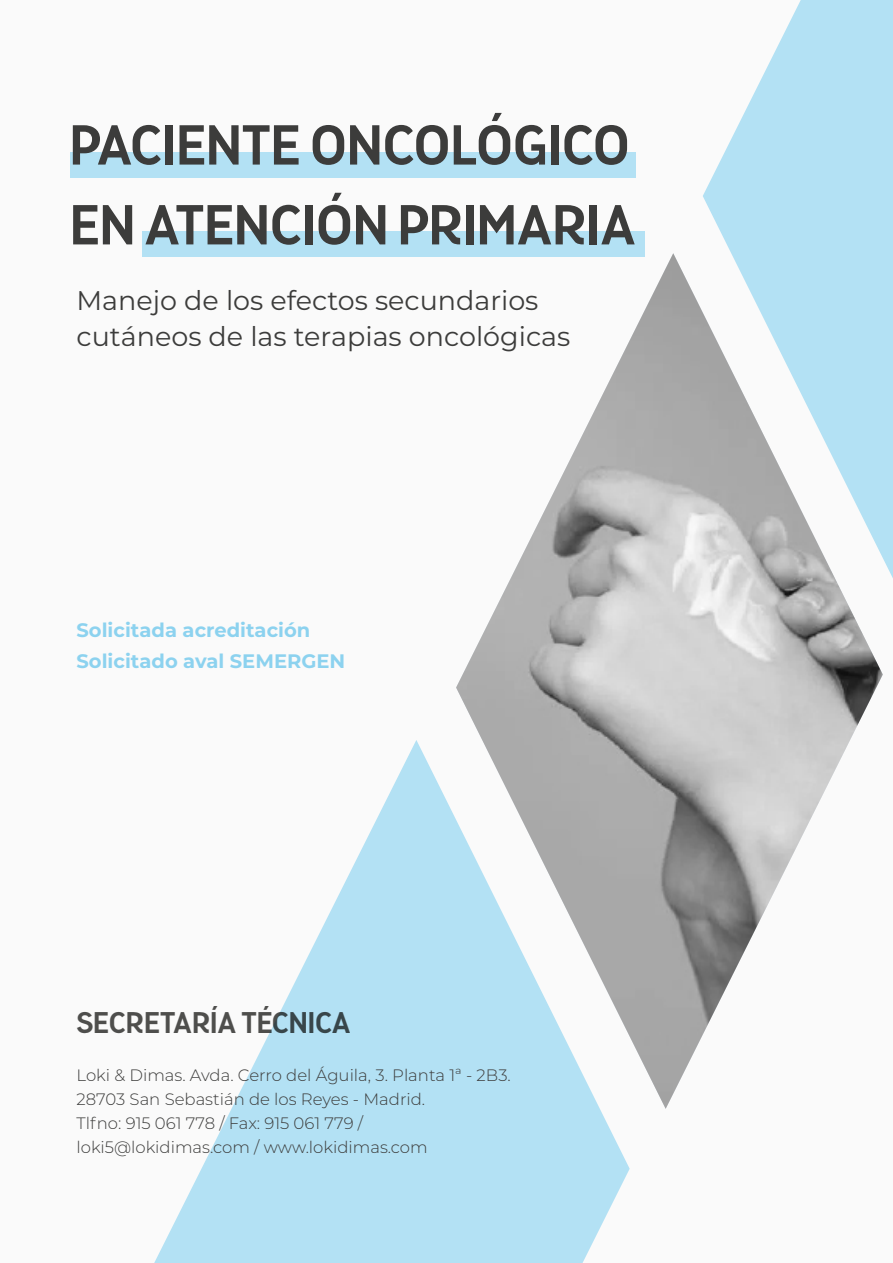
<style>
.page{position:relative;width:893px;height:1263px;background:#fafafa}
.page>*{position:absolute;margin:0;border:0;box-sizing:border-box;transform-origin:0 0}
.t1{font:900 53.55px/79.8px "Adoquin";color:#3c3c3b}
.t2{font:900 28.5px "Adoquin";color:#282827}
.t3{font:27px/35.7px "Montserrat";color:#3c3c3b}
.t4{font:700 19.5px/31.2px "Montserrat";color:#8cd2ef}
.t5{font:300 16.5px/24px "Montserrat";color:#3c3c3b}
</style>
<div class="page">
<img style="left:456px;top:253px;width:427px;height:856px">
<svg style="left:703px;top:0;width:190px;height:578px;fill:#b3e1f4"></svg>
<svg style="left:154px;top:740px;width:476px;height:523px;fill:#b3e1f4"></svg>
<div style="left:70px;top:152px;width:566px;height:25px;background:#b3e1f4"></div>
<div style="left:142px;top:232px;width:503px;height:25px;background:#b3e1f4"></div>
<h1 class="t1" style="left:70px;top:106px;width:568px">PACIENTE ONCOLÓGICO<br>EN ATENCIÓN PRIMARIA</h1>
<h3 class="t3" style="left:77px;top:282px;width:495px">Manejo de los efectos secundarios cutáneos de las terapias oncológicas</h3>
<p class="t4" style="left:77px;top:613px;width:270px">Solicitada acreditación<br>Solicitado aval SEMERGEN</p>
<h2 class="t2" style="left:77px;top:1005px;width:276px">SECRETARÍA TÉCNICA</h2>
<p class="t5" style="left:77px;top:1062px;width:436px">Loki &amp; Dimas. Avda. Cerro del Águila, 3. Planta 1ª - 2B3.<br>28703 San Sebastián de los Reyes - Madrid.<br>Tlfno: 915 061 778 / Fax: 915 061 779 / loki5@lokidimas.com / www.lokidimas.com</p>
</div>
